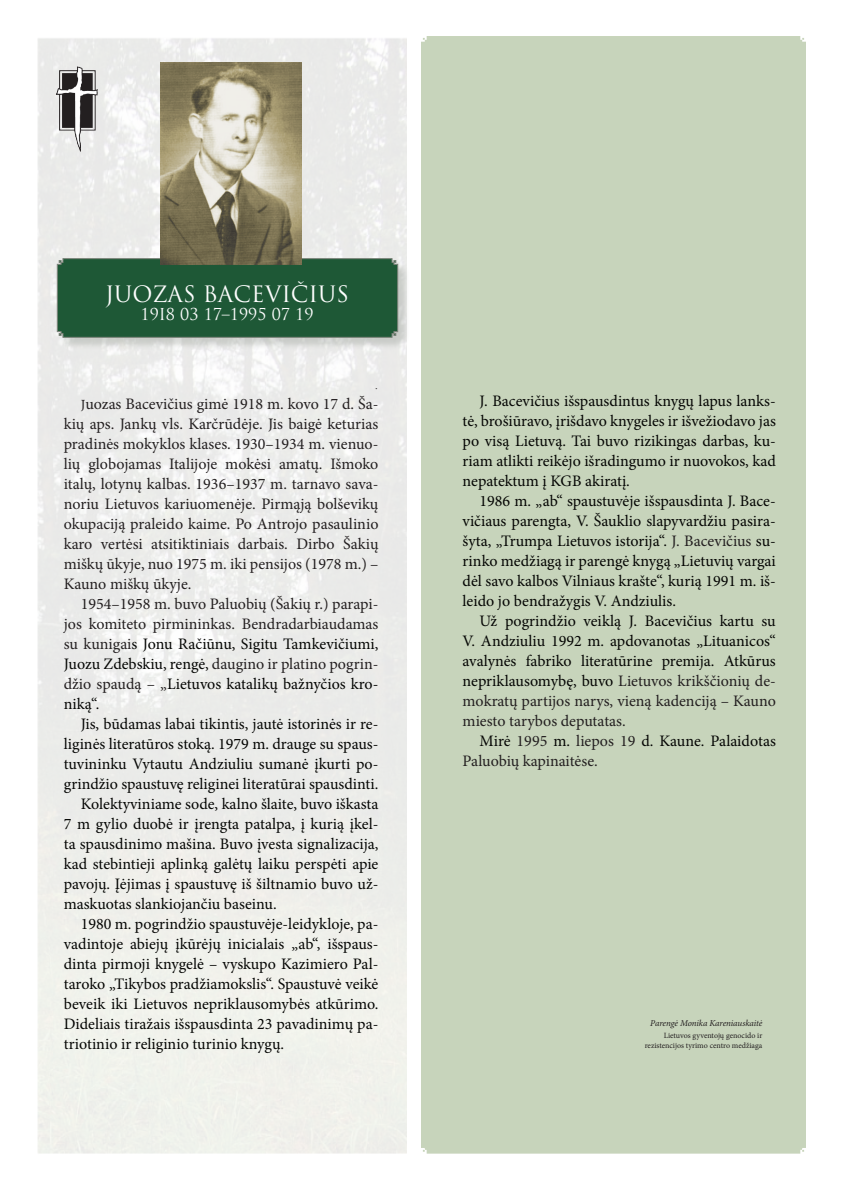
<style>
.page{position:relative;width:842px;height:1191px;background:#fff}
.page>*{position:absolute;margin:0;border:0;box-sizing:border-box;transform-origin:0 0}
.t1{font:22px "Trajan Pro";color:#fff}
.t2{font:16px/20px "Minion Pro";color:#040503;text-align:justify}
.t3{font:16px/20px "Minion Pro";color:#231f20;text-align:justify}
.t4{font:16px "Trajan Pro";color:#fff}
.t5{font:italic 12px "Times New Roman";color:#231f20}
.t6{font:italic 9px "Minion Pro";letter-spacing:-.015em;color:#231f20}
.t7{font:8px/9.6px "Minion Pro";color:#231f20;text-align:right}
.s1{font-size:14px}
.s2{color:#040503}
.s3{color:#231f20}
</style>
<div class="page">
<div style="left:421px;top:36px;width:385px;height:1117px;background:#c7d4bb"></div>
<img style="left:38px;top:38px;width:368px;height:1116px">
<img style="left:45px;top:45px;width:52px;height:107px">
<div style="left:59px;top:260px;width:351px;height:90px;background:#7b8379;opacity:.29"></div>
<div style="left:57px;top:258px;width:341px;height:79px;background:#1e5836"></div>
<img style="left:161px;top:63px;width:140px;height:202px">
<h1 class="t1" style="left:105px;top:280px;width:245px">JUOZAS BACEVIČIUS</h1>
<p class="t4" style="left:141px;top:303px;width:174px">19I8 03 17–1995 07 19</p>
<p class="t5" style="left:375px;top:376px;width:4px">.</p>
<p class="t3" style="left:64px;top:394px;width:316px;text-indent:17px"><span class="s1">J</span>uozas Bacevičius gimė 1918 m. kovo 17 d. Ša&shy;kių aps. Jankų vls. Karčrūdėje. Jis baigė keturias pradinės mokyklos klases. 1930–1934 m. vienuo&shy;lių globojamas Italijoje mokėsi amatų. Išmoko italų, lotynų kalbas. 1936–1937 m. tarnavo sava&shy;noriu Lietuvos kariuomenėje. Pirmąją bolševikų okupaciją praleido kaime. Po Antrojo pasaulinio karo vertėsi atsitiktiniais darbais. Dirbo Šakių miškų ūkyje, nuo 1975 m. iki pensijos (1978 m.) – Kauno miškų ūkyje.</p>
<p class="t3" style="left:64px;top:594px;width:316px;text-indent:17px">1954–1958 m. buvo Paluobių (Šakių r.) parapi&shy;jos komiteto pirmininkas. Bendradarbiaudamas su kunigai<span class="s2">s Jonu Račiūnu, Sigitu Tamkevičiumi, Juozu Zdebskiu, rengė,</span> daugino ir platino pogrin&shy;džio spaudą – „<span class="s2">Lietuvos katalikų bažnyčios kro&shy;niką“.</span></p>
<p class="t2" style="left:81px;top:714px;width:299px">Jis, būdamas labai tikintis, jautė istorinės ir re-</p>
<p class="t2" style="left:64px;top:734px;width:316px">liginės literatūros stoką. 1979 m. drauge su spaus-</p>
<p class="t2" style="left:64px;top:754px;width:316px">tuvininku Vytautu Andziuliu sumanė įkurti po-</p>
<p class="t2" style="left:64px;top:774px;width:316px">grindžio spaustuvę religinei literatūrai spausdinti.</p>
<p class="t2" style="left:81px;top:794px;width:299px">Kolektyviniame sode, kalno šlaite, buvo iškasta</p>
<p class="t2" style="left:64px;top:814px;width:316px">7 m gylio duobė ir įrengta patalpa, į kurią įkel-</p>
<p class="t2" style="left:64px;top:834px;width:316px">ta spausdinimo mašina. Buvo įvesta signalizacija,</p>
<p class="t2" style="left:64px;top:854px;width:316px">kad stebintieji aplinką galėtų laiku perspėti apie</p>
<p class="t2" style="left:64px;top:874px;width:316px">pavojų. Įėjimas į spaustuvę iš šiltnamio buvo už-</p>
<p class="t2" style="left:64px;top:894px;width:214px">maskuotas slankiojančiu baseinu.</p>
<p class="t2" style="left:81px;top:914px;width:299px">1980 m. pogrindžio spaustuvėje-leidykloje, pa-</p>
<p class="t2" style="left:64px;top:934px;width:316px">vadintoje abiejų įkūrėjų inicialais „ab“, išspaus-</p>
<p class="t2" style="left:64px;top:954px;width:316px">dinta pirmoji knygelė – vyskupo Kazimiero Pal-</p>
<p class="t2" style="left:64px;top:974px;width:316px">taroko „Tikybos pradžiamokslis“. Spaustuvė veikė</p>
<p class="t2" style="left:64px;top:994px;width:316px">beveik iki Lietuvos nepriklausomybės atkūrimo.</p>
<p class="t2" style="left:64px;top:1014px;width:316px">Dideliais tiražais išspausdinta 23 pavadinimų pa-</p>
<p class="t2" style="left:64px;top:1034px;width:222px">triotinio ir religinio turinio knygų.</p>
<p class="t2" style="left:463px;top:391px;width:315px;text-indent:17px">J. Bacevičius išspausdintus knygų lapus lanks&shy;tė, brošiūravo, įrišdavo knygeles ir išvežiodavo jas po visą Lietuvą. Tai buvo rizikingas darbas, ku&shy;riam atlikti reikėjo išradingumo ir nuovokos, kad nepatektum į KGB akiratį.</p>
<p class="t2" style="left:463px;top:491px;width:315px;text-indent:17px">1986 m. „ab“ spaustuvėje išspausdinta J. Bace&shy;vičiaus parengta, V. Šauklio slapyvardžiu pasira&shy;šyta, „Trumpa Lietuvos istorija“. <span class="s3">J. Bacevičius</span> su&shy;rinko medžiagą ir parengė knygą „Lietuvių vargai dėl savo kalbos Vilniaus krašte“, kurią 1991 m. iš&shy;leido jo bendražygis V. Andziulis.</p>
<p class="t2" style="left:463px;top:611px;width:315px;text-indent:17px">Už pogrindžio veiklą J. Bacevičius kartu su V. Andziuliu 1992 m. apdovanotas „Lituanicos“ avalynės fabriko literatūrine premija. Atkūrus nepriklausomybę, buvo <span class="s3">Lietuvos krikščionių de&shy;mokratų partijos narys, vieną kadenciją – Kauno miesto tarybos deputatas.</span></p>
<p class="t3" style="left:463px;top:731px;width:315px;text-indent:17px"><span class="s2">Mirė</span> 1995 <span class="s2">m.</span> liepos 19 <span class="s2">d. Kaune. Palaidotas<br></span>Paluobių kapinaitėse.</p>
<p class="t6" style="left:650px;top:1017px;width:114px">Parengė Monika Kareniauskaitė</p>
<p class="t7" style="left:645px;top:1031px;width:119px">Lietuvos gyventojų genocido ir rezistencijos tyrimo centro medžiaga</p>
</div>
